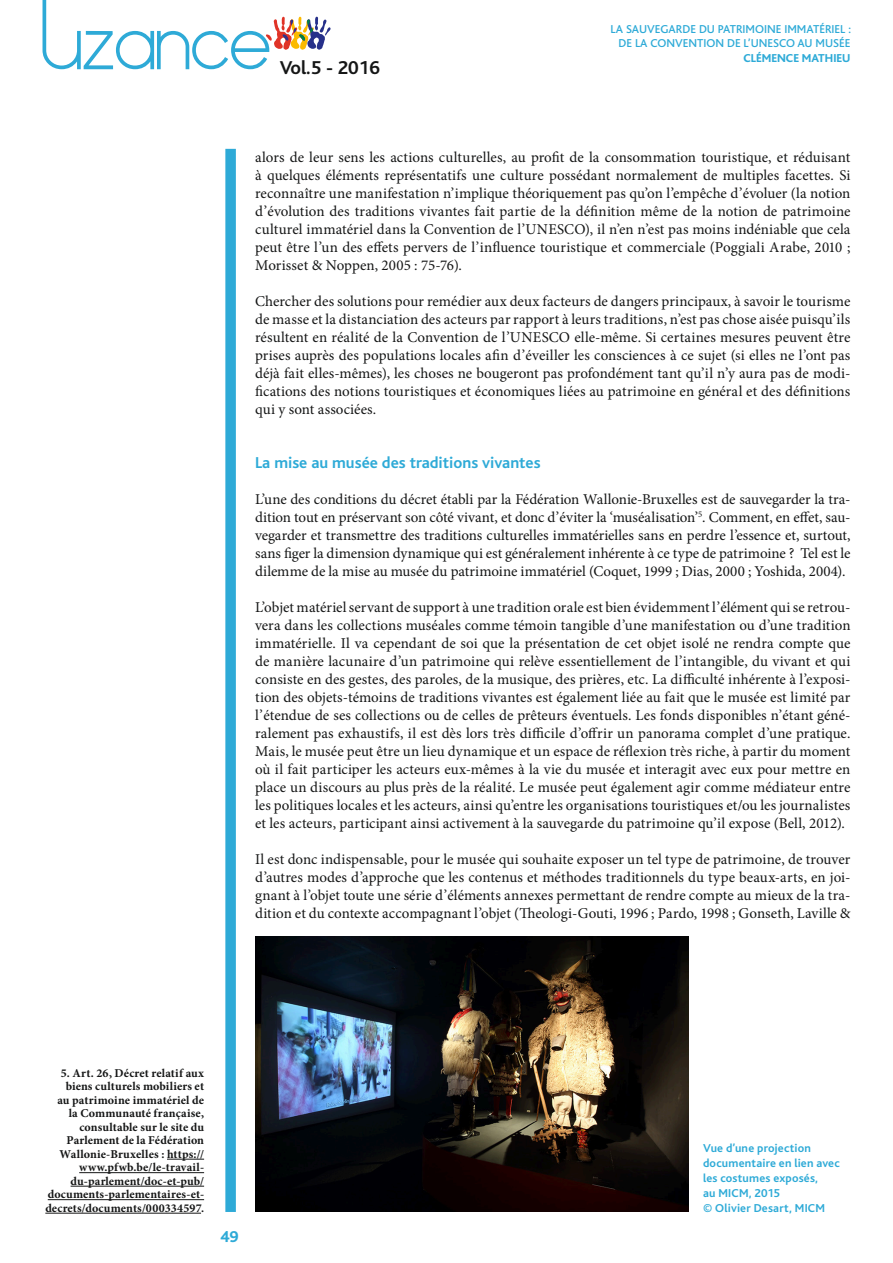
<style>
.page{position:relative;width:893px;height:1263px;background:#fff}
.page>*{position:absolute;margin:0;border:0;box-sizing:border-box;transform-origin:0 0}
.t1{font:700 19.5px "Bliss";color:#151616}
.t2{font:700 16.5px "Bliss";color:#2eaad7}
.t3{font:800 16.5px "Bliss";color:#2eaad7}
.t4{font:15px/18px "Minion Pro";color:#151616;text-align:justify}
.t5{font:700 12px/13.5px "Minion Pro";letter-spacing:.01em;color:#151616;text-align:right}
.t6{font:700 12px/15px "Bliss";letter-spacing:.015em;color:#2eaad7}
.t7{font:500 12px/14.4px "Bliss";color:#2eaad7;text-align:right}
.t8{font:800 12px "Bliss";color:#2eaad7}
</style>
<div class="page">
<div style="left:225px;top:149px;width:11px;height:1063px;background:#2eaad7"></div>
<svg style="left:43px;top:0;width:288px;height:69px"></svg>
<hr style="left:167px;top:1159px;width:37px;height:1px;background:#151616">
<hr style="left:79px;top:1172px;width:125px;height:1px;background:#151616">
<hr style="left:71px;top:1186px;width:133px;height:1px;background:#151616">
<hr style="left:48px;top:1199px;width:156px;height:1px;background:#151616">
<hr style="left:45px;top:1213px;width:156px;height:1px;background:#151616">
<img style="left:255px;top:936px;width:433px;height:276px">
<h1 class="t1" style="left:280px;top:58px;width:102px">Vol.5 - 2016</h1>
<p class="t7" style="left:611px;top:22px;width:242px">LA SAUVEGARDE DU PATRIMOINE IMMATÉRIEL :<br>DE LA CONVENTION DE L’UNESCO AU MUSÉE</p>
<p class="t8" style="left:743px;top:51px;width:108px">CLÉMENCE MATHIEU</p>
<p class="t4" style="left:255px;top:148px;width:597px">alors de leur sens les actions culturelles, au profit de la consommation touristique, et réduisant à quelques éléments représentatifs une culture possédant normalement de multiples facettes. Si reconnaître une manifestation n’implique théoriquement pas qu’on l’empêche d’évoluer (la notion d’évolution des traditions vivantes fait partie de la définition même de la notion de patrimoine culturel immatériel dans la Convention de l’UNESCO), il n’en n’est pas moins indéniable que cela peut être l’un des effets pervers de l’influence touristique et commerciale (Poggiali Arabe, 2010 ; Morisset &amp; Noppen, 2005 : 75-76).</p>
<p class="t4" style="left:255px;top:292px;width:597px">Chercher des solutions pour remédier aux deux facteurs de dangers principaux, à savoir le tourisme de masse et la distanciation des acteurs par rapport à leurs traditions, n’est pas chose aisée puisqu’ils résultent en réalité de la Convention de l’UNESCO elle-même. Si certaines mesures peuvent être prises auprès des populations locales afin d’éveiller les consciences à ce sujet (si elles ne l’ont pas déjà fait elles-mêmes), les choses ne bougeront pas profondément tant qu’il n’y aura pas de modi&shy;fications des notions touristiques et économiques liées au patrimoine en général et des définitions qui y sont associées.</p>
<p class="t2" style="left:255px;top:454px;width:287px">La mise au musée des traditions vivantes</p>
<p class="t4" style="left:255px;top:490px;width:597px">L’une des conditions du décret établi par la Fédération Wallonie-Bruxelles est de sauvegarder la tra&shy;dition tout en préservant son côté vivant, et donc d’éviter la ‘muséalisation’<sup>5</sup>. Comment, en effet, sau&shy;vegarder et transmettre des traditions culturelles immatérielles sans en perdre l’essence et, surtout, sans figer la dimension dynamique qui est généralement inhérente à ce type de patrimoine ? Tel est le dilemme de la mise au musée du patrimoine immatériel (Coquet, 1999 ; Dias, 2000 ; Yoshida, 2004).</p>
<p class="t4" style="left:255px;top:598px;width:597px">L’objet matériel servant de support à une tradition orale est bien évidemment l’élément qui se retrou&shy;vera dans les collections muséales comme témoin tangible d’une manifestation ou d’une tradition immatérielle. Il va cependant de soi que la présentation de cet objet isolé ne rendra compte que de manière lacunaire d’un patrimoine qui relève essentiellement de l’intangible, du vivant et qui consiste en des gestes, des paroles, de la musique, des prières, etc. La difficulté inhérente à l’exposi&shy;tion des objets-témoins de traditions vivantes est également liée au fait que le musée est limité par l’étendue de ses collections ou de celles de prêteurs éventuels. Les fonds disponibles n’étant géné&shy;ralement pas exhaustifs, il est dès lors très difficile d’offrir un panorama complet d’une pratique.<br>Mais, le musée peut être un lieu dynamique et un espace de réflexion très riche, à partir du moment où il fait participer les acteurs eux-mêmes à la vie du musée et interagit avec eux pour mettre en place un discours au plus près de la réalité. Le musée peut également agir comme médiateur entre les politiques locales et les acteurs, ainsi qu’entre les organisations touristiques et/ou les journalistes et les acteurs, participant ainsi activement à la sauvegarde du patrimoine qu’il expose (Bell, 2012).</p>
<p class="t4" style="left:255px;top:850px;width:597px">Il est donc indispensable, pour le musée qui souhaite exposer un tel type de patrimoine, de trouver d’autres modes d’approche que les contenus et méthodes traditionnels du type beaux-arts, en joi&shy;gnant à l’objet toute une série d’éléments annexes permettant de rendre compte au mieux de la tra&shy;dition et du contexte accompagnant l’objet (Theologi-Gouti, 1996 ; Pardo, 1998 ; Gonseth, Laville &amp;</p>
<p class="t5" style="left:45px;top:1066px;width:160px">5. Art. 26, Décret relatif aux biens culturels mobiliers et<br>au patrimoine immatériel de la Communauté française, consultable sur le site du<br>Parlement de la Fédération<br>Wallonie-Bruxelles : https:// www.pfwb.be/le-travail&shy;du-parlement/doc-et-pub/ documents-parlementaires-et&shy;decrets/documents/000334597.</p>
<p class="t3" style="left:221px;top:1228px;width:20px">49</p>
<p class="t6" style="left:703px;top:1141px;width:138px">Vue d’une projection documentaire en lien avec les costumes exposés,<br>au MICM, 2015<br>© Olivier Desart, MICM</p>
</div>
